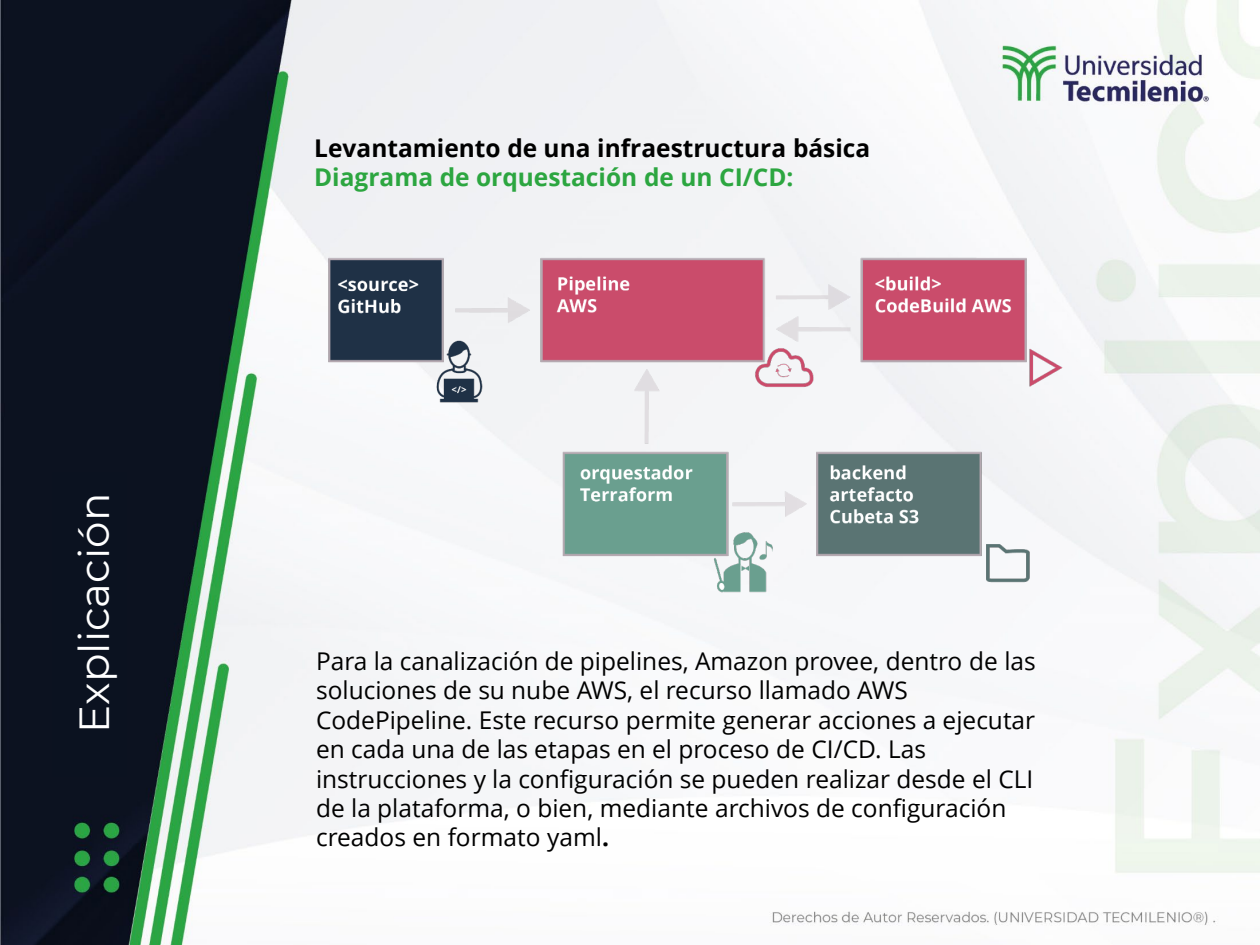
<style>
.page{position:relative;width:1260px;height:945px;background:#fff}
.page>*{position:absolute;margin:0;border:0;box-sizing:border-box;transform-origin:0 0}
.t1{font:42px "Montserrat";color:#fff}
.t2{font:24.5px/29.4px "Open Sans";color:#000}
.t3{font:700 24.5px/29.4px "Open Sans";color:#000}
.s1{color:#2ca640}
.s2{font-weight:700}
</style>
<div class="page">
<img style="left:0;top:0;width:1260px;height:945px">
<div style="left:52px;top:472px;width:75px;height:305px;background:#0b1220"></div>
<img style="left:303px;top:222px;width:773px;height:396px">
<h1 class="t1" style="left:65px;top:733px;width:241px;rotate:-90deg">Explicación</h1>
<p class="t3" style="left:314px;top:133px;width:558px">Levantamiento de una infraestructura básica<br><span class="s1">Diagrama de orquestación de un CI/CD:</span></p>
<p class="t2" style="left:316px;top:646px;width:721px">Para la canalización de pipelines, Amazon provee, dentro de las soluciones de su nube AWS, el recurso llamado AWS CodePipeline. Este recurso permite generar acciones a ejecutar en cada una de las etapas en el proceso de CI/CD. Las instrucciones y la configuración se pueden realizar desde el CLI de la plataforma, o bien, mediante archivos de configuración creados en formato yaml<span class="s2">.</span></p>
</div>
